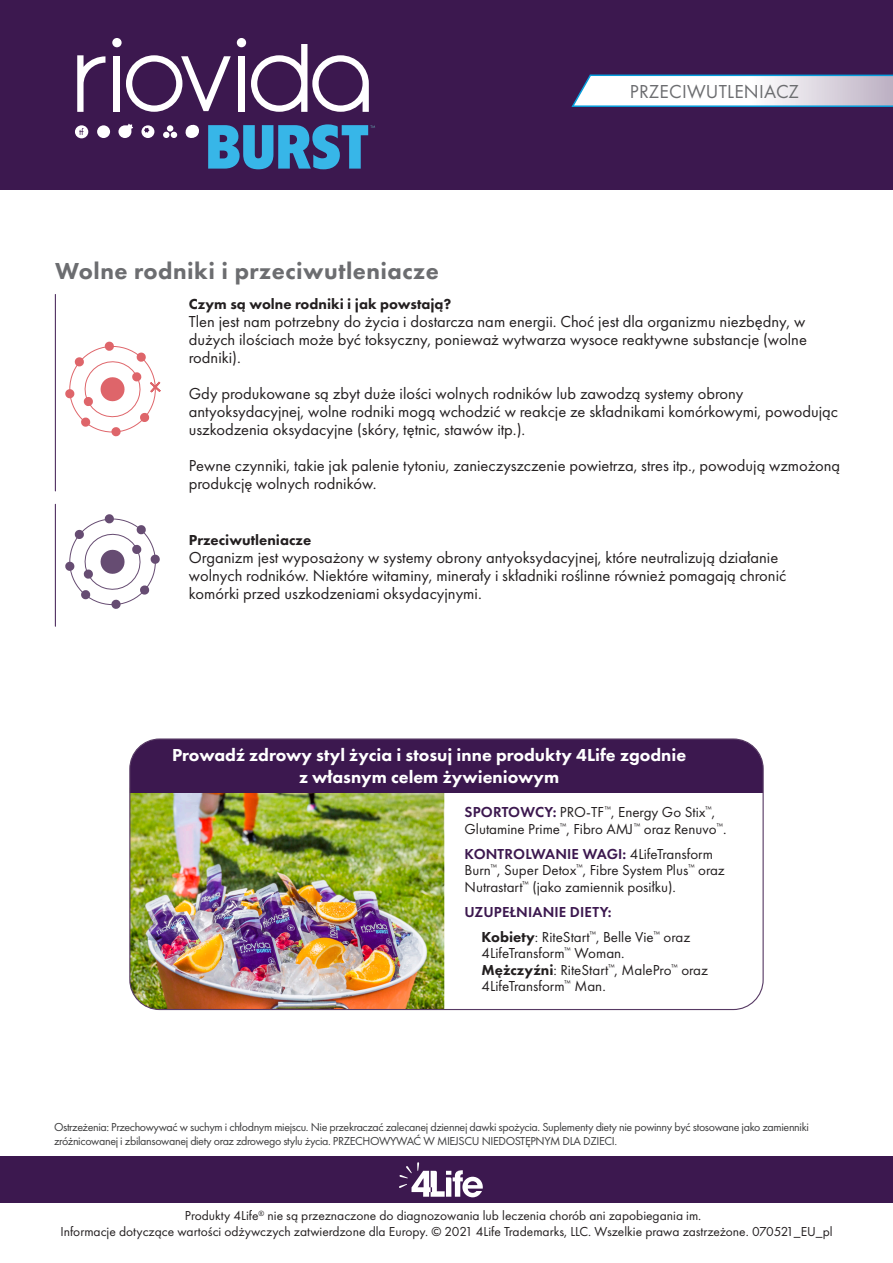
<style>
.page{position:relative;width:893px;height:1263px;background:#fff}
.page>*{position:absolute;margin:0;border:0;box-sizing:border-box;transform-origin:0 0}
.t1{font:800 24px "Futura PT";letter-spacing:.02em;color:#6c6d70}
.t2{font:19.5px "Futura PT";letter-spacing:.01em;color:#6c6d70}
.t3{font:800 18px/21.6px "Futura PT";color:#fff;text-align:center}
.t4{font:16.5px/18px "Futura PT";color:#231f20}
.t5{font:15px/16.5px "Futura PT";color:#231f20}
.t6{font:800 15px "Futura PT";color:#231f20}
.t7{font:600 15px "Futura PT";letter-spacing:.01em;color:#3c184f}
.t8{font:13.5px "Futura PT";color:#231f20}
.t9{font:12px/14.4px "Futura PT";letter-spacing:-.03em;color:#3e3e3f}
.s1{font-weight:600;color:#3c184f}
.s2{font-weight:800}
</style>
<div class="page">
<div style="left:0;top:0;width:893px;height:189px;background:#3c184f"></div>
<svg style="left:571px;top:74px;width:322px;height:33px;background:#d1dae7"></svg>
<div style="left:0;top:1156px;width:893px;height:47px;background:#3c184f"></div>
<hr style="left:55px;top:294px;width:1px;height:197px;background:#3c184f">
<hr style="left:55px;top:504px;width:1px;height:122px;background:#3c184f">
<svg style="left:65px;top:341px;width:96px;height:96px"></svg>
<svg style="left:65px;top:514px;width:95px;height:95px"></svg>
<img style="left:131px;top:792px;width:313px;height:216px">
<div style="left:130px;top:739px;width:633px;height:53px;background:#3c184f"></div>
<svg style="left:77px;top:55px;width:28px;height:57px"></svg>
<svg style="left:251px;top:44px;width:118px;height:68px"></svg>
<svg style="left:126px;top:55px;width:105px;height:57px"></svg>
<div style="left:238px;top:56px;width:6px;height:56px;background:#fff"></div>
<div style="left:114px;top:56px;width:6px;height:56px;background:#fff"></div>
<div style="left:112px;top:38px;width:10px;height:9px;background:#fff;border-radius:50%"></div>
<div style="left:237px;top:38px;width:9px;height:9px;background:#fff;border-radius:50%"></div>
<div style="left:97px;top:125px;width:13px;height:13px;background:#fff;border-radius:50%"></div>
<div style="left:163px;top:132px;width:7px;height:6px;background:#fff;border-radius:50%"></div>
<svg style="left:171px;top:132px;width:6px;height:6px"></svg>
<div style="left:167px;top:125px;width:6px;height:7px;background:#fff;border-radius:50%"></div>
<svg style="left:185px;top:124px;width:14px;height:14px"></svg>
<svg style="left:141px;top:125px;width:13px;height:13px"></svg>
<svg style="left:144px;top:128px;width:5px;height:5px"></svg>
<div style="left:118px;top:125px;width:13px;height:13px;background:#fff;border-radius:50%"></div>
<svg style="left:126px;top:124px;width:7px;height:6px"></svg>
<svg style="left:208px;top:124px;width:167px;height:45px"></svg>
<svg style="left:75px;top:125px;width:13px;height:13px"></svg>
<svg style="left:399px;top:1162px;width:84px;height:35px"></svg>
<p class="t2" style="left:630px;top:80px;width:170px">PRZECIWUTLENIACZ</p>
<p class="t1" style="left:55px;top:256px;width:385px">Wolne rodniki i przeciwutleniacze</p>
<p class="t6" style="left:189px;top:295px;width:264px">Czym są wolne rodniki i jak powstają?</p>
<p class="t4" style="left:189px;top:312px;width:620px;text-align:justify">Tlen jest nam potrzebny do życia i dostarcza nam energii. Choć jest dla organizmu niezbędny, w dużych ilościach może być toksyczny, ponieważ wytwarza wysoce reaktywne substancje (wolne rodniki).</p>
<p class="t4" style="left:189px;top:384px;width:651px">Gdy produkowane są zbyt duże ilości wolnych rodników lub zawodzą systemy obrony antyoksydacyjnej, wolne rodniki mogą wchodzić w reakcje ze składnikami komórkowymi, powodując uszkodzenia oksydacyjne (skóry, tętnic, stawów itp.).</p>
<p class="t4" style="left:189px;top:456px;width:653px">Pewne czynniki, takie jak palenie tytoniu, zanieczyszczenie powietrza, stres itp., powodują wzmożoną produkcję wolnych rodników.</p>
<p class="t6" style="left:189px;top:530px;width:124px">Przeciwutleniacze</p>
<p class="t4" style="left:189px;top:548px;width:599px">Organizm jest wyposażony w systemy obrony antyoksydacyjnej, które neutralizują działanie wolnych rodników. Niektóre witaminy, minerały i składniki roślinne również pomagają chronić komórki przed uszkodzeniami oksydacyjnymi.</p>
<p class="t3" style="left:172px;top:744px;width:516px">Prowadź zdrowy styl życia i stosuj inne produkty 4Life zgodnie z własnym celem żywieniowym</p>
<p class="t5" style="left:464px;top:804px;width:263px"><span class="s1">SPORTOWCY:</span> PRO-TF<sup>™</sup>, Energy Go Stix<sup>™</sup>,<br>Glutamine Prime<sup>™</sup>, Fibro AMJ<sup>™</sup> oraz Renuvo<sup>™</sup>.</p>
<p class="t5" style="left:464px;top:845px;width:262px"><span class="s1">KONTROLWANIE WAGI:</span> 4LifeTransform<br>Burn<sup>™</sup>, Super Detox<sup>™</sup>, Fibre System Plus<sup>™</sup> oraz<br>Nutrastart<sup>™</sup> (jako zamiennik posiłku).</p>
<p class="t7" style="left:465px;top:902px;width:149px">UZUPEŁNIANIE DIETY:</p>
<p class="t5" style="left:482px;top:928px;width:228px"><span class="s2">Kobiety</span>: RiteStart<sup>™</sup>, Belle Vie<sup>™</sup> oraz<br>4LifeTransform<sup>™</sup> Woman.<br><span class="s2">Mężczyźni</span>: RiteStart<sup>™</sup>, MalePro<sup>™</sup> oraz<br>4LifeTransform<sup>™</sup> Man.</p>
<p class="t9" style="left:54px;top:1120px;width:756px">Ostrzeżenia: Przechowywać w suchym i chłodnym miejscu. Nie przekraczać zalecanej dziennej dawki spożycia. Suplementy diety nie powinny być stosowane jako zamienniki zróżnicowanej i zbilansowanej diety oraz zdrowego stylu życia. PRZECHOWYWAĆ W MIEJSCU NIEDOSTĘPNYM DLA DZIECI.</p>
<p class="t8" style="left:185px;top:1208px;width:518px">Produkty 4Life<sup>®</sup> nie są przeznaczone do diagnozowania lub leczenia chorób ani zapobiegania im.</p>
<p class="t8" style="left:60px;top:1223px;width:774px">Informacje dotyczące wartości odżywczych zatwierdzone dla Europy. © 2021 4Life Trademarks, LLC. Wszelkie prawa zastrzeżone. 070521_EU_pl</p>
</div>
